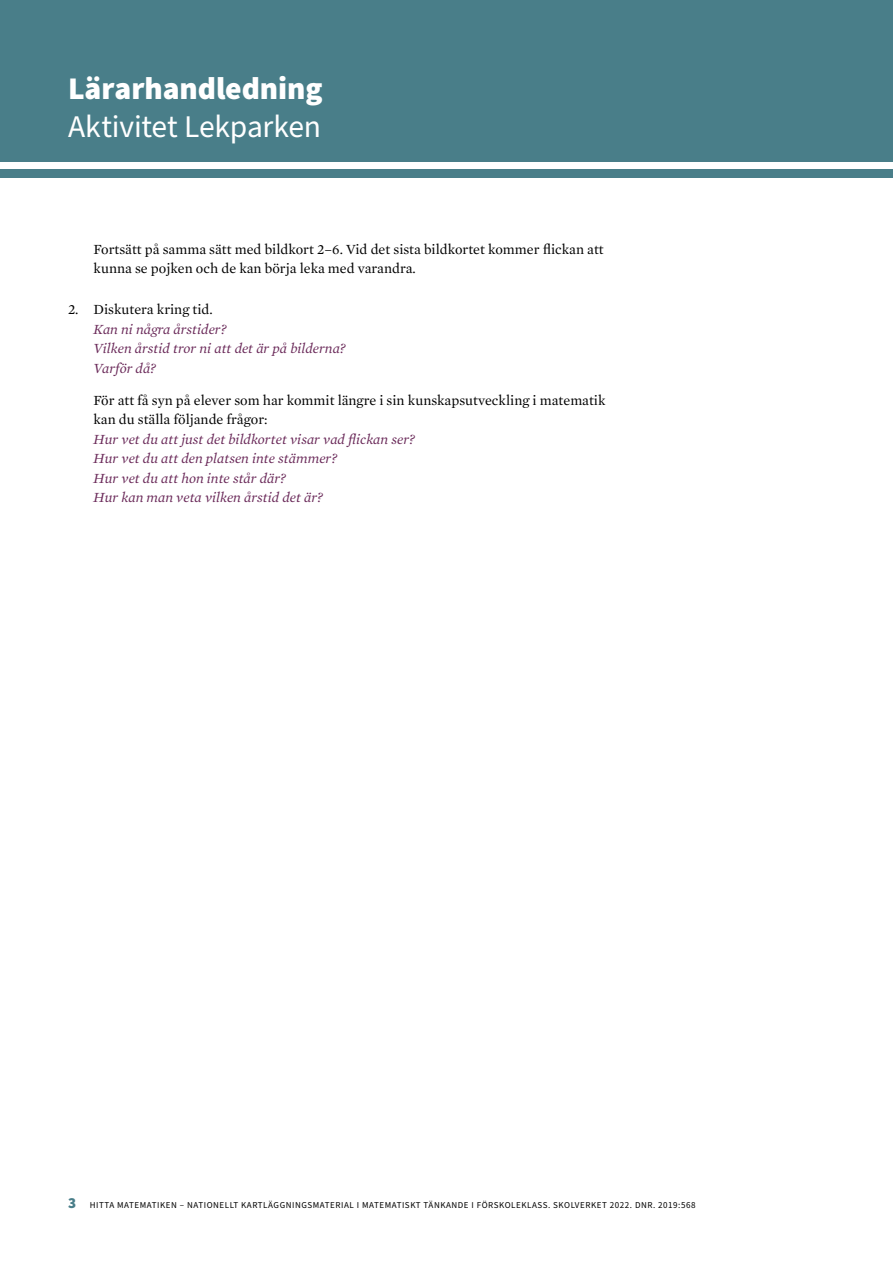
<style>
.page{position:relative;width:893px;height:1263px;background:#fff}
.page>*{position:absolute;margin:0;border:0;box-sizing:border-box;transform-origin:0 0}
.t1{font:31.5px "Source Sans Pro";letter-spacing:-.005em;color:#fff}
.t2{font:900 31.5px "Source Sans Pro";color:#fff}
.Fråga_indrag{font:14.25px/19.5px "Mercury Text G1";color:#000}
.Fråga_blå{font:italic 14.25px/19.5px "Mercury Text G1";color:#692858}
.Fråga{font:14.25px "Mercury Text G1";color:#000}
.t3{font:9px "Source Sans Pro";letter-spacing:.06em;color:#000}
.s1{font-weight:900;font-size:15px;color:#497e89}
</style>
<div class="page">
<div style="left:0;top:0;width:893px;height:162px;background:#497e89"></div>
<div style="left:0;top:169px;width:893px;height:9px;background:#497e89"></div>
<h1 class="t2" style="left:68px;top:67px;width:256px">Lärarhandledning</h1>
<h1 class="t1" style="left:68px;top:105px;width:255px">Aktivitet Lekparken</h1>
<p class="Fråga_indrag" style="left:94px;top:239px;width:512px">Fortsätt på samma sätt med bildkort 2–6. Vid det sista bildkortet kommer flickan att kunna se pojken och de kan börja leka med varandra.</p>
<p class="Fråga" style="left:68px;top:299px;width:146px">2. Diskutera kring tid.</p>
<p class="Fråga_blå" style="left:94px;top:318px;width:135px">Kan ni några årstider?</p>
<p class="Fråga_blå" style="left:94px;top:338px;width:254px">Vilken årstid tror ni att det är på bilderna?<br>Varför då?</p>
<p class="Fråga_indrag" style="left:94px;top:390px;width:513px">För att få syn på elever som har kommit längre i sin kunskapsutveckling i matematik kan du ställa följande frågor:</p>
<p class="Fråga_blå" style="left:94px;top:429px;width:323px">Hur vet du att just det bildkortet visar vad flickan ser?</p>
<p class="Fråga_blå" style="left:94px;top:448px;width:245px">Hur vet du att den platsen inte stämmer?<br>Hur vet du att hon inte står där?</p>
<p class="Fråga_blå" style="left:94px;top:487px;width:231px">Hur kan man veta vilken årstid det är?</p>
<p class="t3" style="left:68px;top:1199px;width:629px"><span class="s1">3</span> HITTA MATEMATIKEN – NATIONELLT KARTLÄGGNINGSMATERIAL I MATEMATISKT TÄNKANDE I FÖRSKOLEKLASS. SKOLVERKET 2022. DNR. 2019:568</p>
</div>
